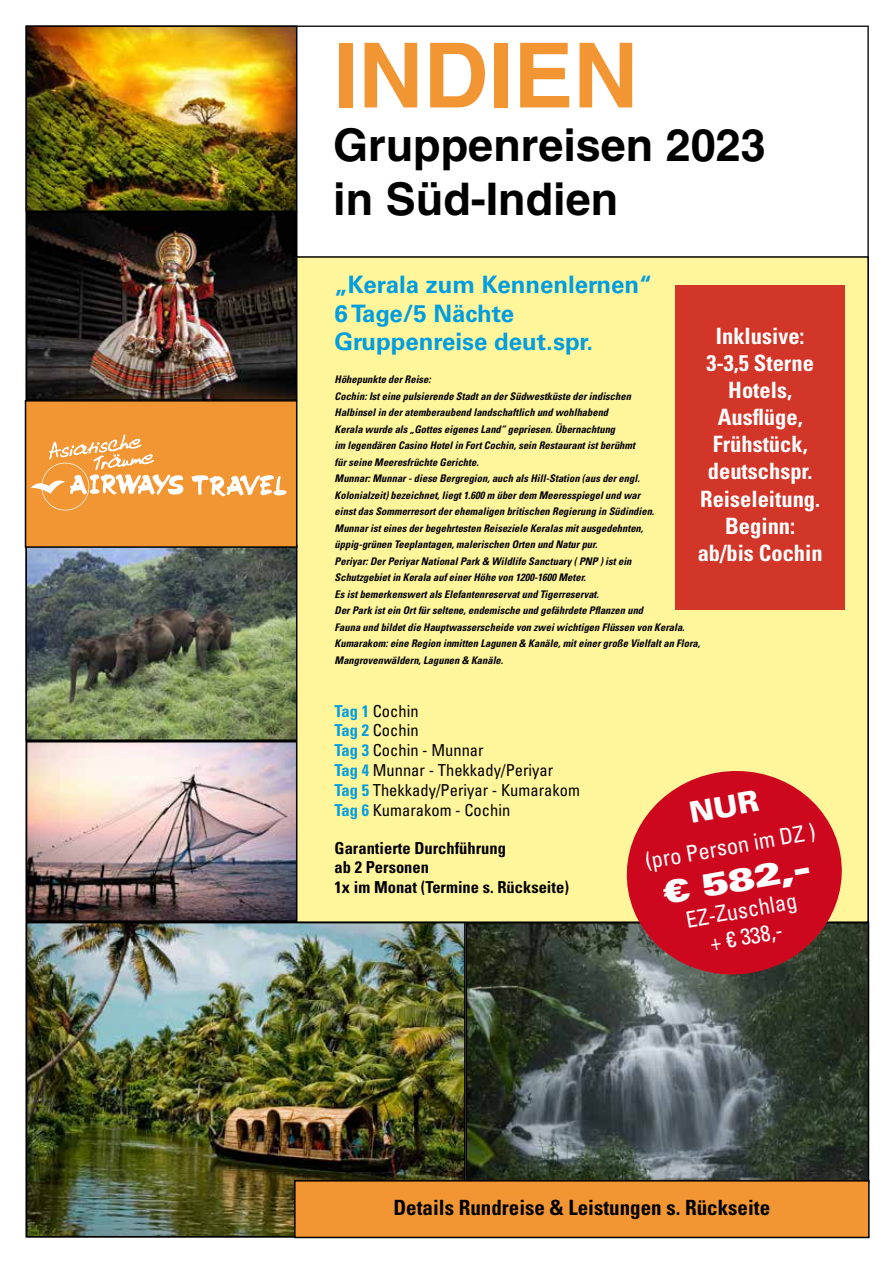
<style>
.page{position:relative;width:893px;height:1263px;background:#fff}
.page>*{position:absolute;margin:0;border:0;box-sizing:border-box;transform-origin:0 0}
.t1{font:700 90px "Helvetica";color:#f29634}
.t2{font:700 45px/54px "Helvetica";color:#000}
.t3{font:900 expanded 31.5px "Univers";color:#fff}
.t4{font:700 24px/28.8px "Univers";color:#009ee0}
.t5{font:700 condensed 22.5px/27px "Univers";color:#fff;text-align:center}
.t6{font:condensed 22.5px/27px "Univers";color:#fff;text-align:center}
.t7{font:700 condensed 21px "Univers";color:#000}
.t8{font:condensed 16.5px/19.8px "Univers";color:#000}
.t9{font:700 condensed 16.5px/19.8px "Univers";color:#000}
.t10{font:italic 700 condensed 10.5px/16.5px "Univers";color:#000}
.s1{font-weight:700;color:#009ee0}
</style>
<div class="page">
<div style="left:26px;top:26px;width:843px;height:1211px;background:#fff;border:2px solid #211d1e"></div>
<div style="left:296px;top:257px;width:572px;height:665px;background:#fff59b"></div>
<img style="left:29px;top:548px;width:265px;height:190px">
<div style="left:26px;top:545px;width:271px;height:196px;border:2px solid #000"></div>
<div style="left:26px;top:401px;width:271px;height:146px;background:#f29634"></div>
<svg style="left:192px;top:475px;width:94px;height:22px"></svg>
<svg style="left:31px;top:435px;width:153px;height:75px"></svg>
<div style="left:25px;top:400px;width:272px;height:148px;border:2px solid #000"></div>
<img style="left:29px;top:744px;width:265px;height:175px">
<div style="left:26px;top:741px;width:271px;height:181px;border:2px solid #000"></div>
<img style="left:29px;top:925px;width:434px;height:309px">
<div style="left:26px;top:922px;width:440px;height:315px;border:2px solid #000"></div>
<img style="left:468px;top:925px;width:398px;height:255px">
<img style="left:29px;top:29px;width:265px;height:369px">
<div style="left:26px;top:26px;width:271px;height:186px;border:2px solid #000"></div>
<div style="left:26px;top:211px;width:271px;height:190px;border:2px solid #000"></div>
<svg style="left:620px;top:771px;width:229px;height:211px"></svg>
<div style="left:675px;top:285px;width:170px;height:325px;background:#d13629"></div>
<div style="left:295px;top:1181px;width:574px;height:56px;background:#f29634"></div>
<div style="left:294px;top:1180px;width:576px;height:58px;border:2px solid #000"></div>
<div style="left:690px;top:790px;width:69px;height:32px;background:#cd071e"></div>
<h1 class="t1" style="left:333px;top:21px;width:307px">INDIEN</h1>
<h2 class="t2" style="left:333px;top:118px;width:434px">Gruppenreisen 2023 in Süd-Indien</h2>
<h3 class="t4" style="left:335px;top:270px;width:319px">„Kerala zum Kennenlernen“<br>6 Tage/5 Nächte<br>Gruppenreise deut.spr.</h3>
<p class="t10" style="left:335px;top:371px;width:367px">Höhepunkte der Reise:<br>Cochin: Ist eine pulsierende Stadt an der Südwestküste der indischen<br>Halbinsel in der atemberaubend landschaftlich und wohlhabend<br>Kerala wurde als „Gottes eigenes Land“ gepriesen. Übernachtung<br>im legendären Casino Hotel in Fort Cochin, sein Restaurant ist berühmt<br>für seine Meeresfrüchte Gerichte.<br>Munnar: Munnar - diese Bergregion, auch als Hill-Station (aus der engl.<br>Kolonialzeit) bezeichnet, liegt 1.600 m über dem Meeresspiegel und war<br>einst das Sommerresort der ehemaligen britischen Regierung in Südindien.<br>Munnar ist eines der begehrtesten Reiseziele Keralas mit ausgedehnten, üppig-grünen Teeplantagen, malerischen Orten und Natur pur.<br>Periyar: Der Periyar National Park &amp; Wildlife Sanctuary ( PNP ) ist ein<br>Schutzgebiet in Kerala auf einer Höhe von 1200-1600 Meter.<br>Es ist bemerkenswert als Elefantenreservat und Tigerreservat.<br>Der Park ist ein Ort für seltene, endemische und gefährdete Pflanzen und<br>Fauna und bildet die Hauptwasserscheide von zwei wichtigen Flüssen von Kerala.<br>Kumarakom: eine Region inmitten Lagunen &amp; Kanäle, mit einer große Vielfalt an Flora, Mangrovenwäldern, Lagunen &amp; Kanäle.</p>
<h3 class="t8" style="left:335px;top:701px;width:247px"><span class="s1">Tag 1</span> Cochin<br><span class="s1">Tag 2</span> Cochin<br><span class="s1">Tag 3</span> Cochin - Munnar<br><span class="s1">Tag 4</span> Munnar - Thekkady/Periyar<br><span class="s1">Tag 5</span> Thekkady/Periyar - Kumarakom<br><span class="s1">Tag 6</span> Kumarakom - Cochin</h3>
<h3 class="t9" style="left:335px;top:838px;width:236px">Garantierte Durchführung<br>ab 2 Personen<br>1x im Monat (Termine s. Rückseite)</h3>
<h3 class="t5" style="left:698px;top:323px;width:127px">Inklusive:<br>3-3,5 Sterne<br>Hotels,<br>Ausflüge,<br>Frühstück, deutschspr.<br>Reiseleitung.<br>Beginn: ab/bis Cochin</h3>
<h3 class="t6" style="left:643px;top:847px;width:174px;rotate:-10deg">(pro Person im DZ )</h3>
<h3 class="t3" style="left:660px;top:875px;width:150px;rotate:-10deg">€ 582,-</h3>
<h3 class="t6" style="left:684px;top:906px;width:114px;rotate:-10deg">EZ-Zuschlag + € 338,-</h3>
<h3 class="t7" style="left:393px;top:1195px;width:378px">Details Rundreise &amp; Leistungen s. Rückseite</h3>
</div>
